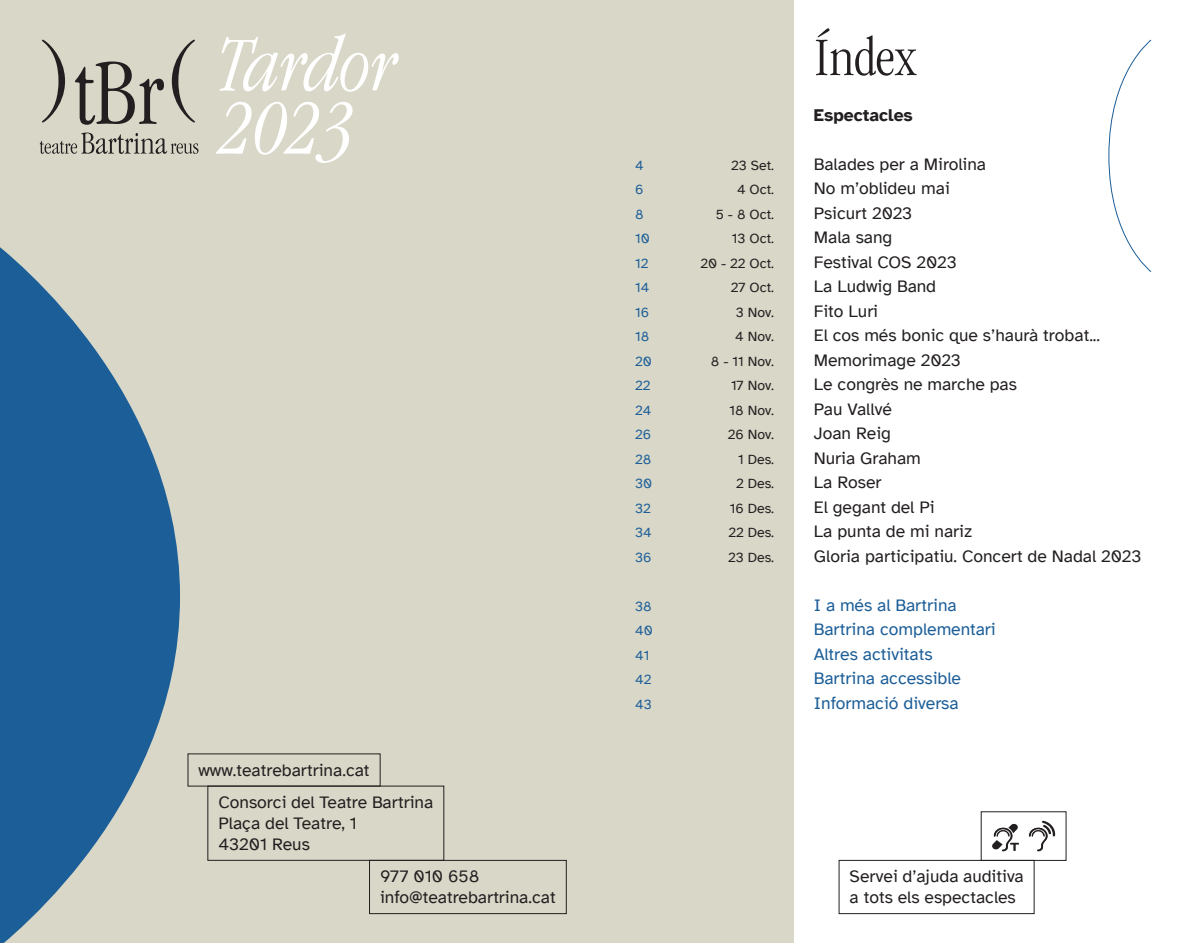
<style>
.page{position:relative;width:1191px;height:943px;background:#fff}
.page>*{position:absolute;margin:0;border:0;box-sizing:border-box;transform-origin:0 0}
.t1{font:italic 300 condensed 80.5px/63px "ITC Garamond Std";letter-spacing:-.025em;color:#fff}
.Títol{font:300 condensed 56px "ITC Garamond Std";color:#231f20}
.Índex{font:17.5px "Atkinson Hyperlegible";color:#231f20}
.Requadre{font:17.5px/21px "Atkinson Hyperlegible";color:#231f20}
.Índex-2{font:17.5px "Atkinson Hyperlegible";color:#1c5e98}
.Índex-3{font:700 17.5px "Atkinson Hyperlegible";color:#231f20}
.Índex-4{font:14px "Atkinson Hyperlegible";color:#231f20}
.Índex-5{font:14px "Atkinson Hyperlegible";color:#1c5e98}
</style>
<div class="page">
<div style="left:0;top:0;width:794px;height:943px;background:#d8d7c8"></div>
<svg style="left:1108px;top:39px;width:43px;height:233px"></svg>
<svg style="left:0;top:247px;width:180px;height:696px;fill:#1c5e98"></svg>
<svg style="left:40px;top:133px;width:158px;height:21px"></svg>
<svg style="left:42px;top:40px;width:23px;height:82px"></svg>
<svg style="left:75px;top:61px;width:89px;height:64px"></svg>
<svg style="left:172px;top:40px;width:23px;height:82px"></svg>
<div style="left:207px;top:785px;width:237px;height:75px;border:1px solid #231f20"></div>
<div style="left:369px;top:860px;width:198px;height:54px;border:1px solid #231f20"></div>
<div style="left:838px;top:860px;width:196px;height:54px;border:1px solid #231f20"></div>
<svg style="left:992px;top:823px;width:27px;height:28px"></svg>
<svg style="left:1028px;top:820px;width:27px;height:31px"></svg>
<p class="t1" style="left:218px;top:35px;width:182px">Tardor<br>2023</p>
<p class="Títol" style="left:814px;top:26px;width:104px">Índex</p>
<p class="Índex-3" style="left:814px;top:104px;width:101px">Espectacles</p>
<p class="Índex-5" style="left:635px;top:157px;width:10px">4</p>
<p class="Índex-4" style="left:731px;top:157px;width:44px">23 Set.</p>
<p class="Índex" style="left:814px;top:154px;width:174px">Balades per a Mirolina</p>
<p class="Índex-5" style="left:635px;top:182px;width:10px">6</p>
<p class="Índex-4" style="left:737px;top:182px;width:39px">4 Oct.</p>
<p class="Índex" style="left:814px;top:178px;width:138px">No m’oblideu mai</p>
<p class="Índex-5" style="left:635px;top:206px;width:10px">8</p>
<p class="Índex-4" style="left:716px;top:206px;width:60px">5 - 8 Oct.</p>
<p class="Índex" style="left:814px;top:203px;width:100px">Psicurt 2023</p>
<p class="Índex-5" style="left:635px;top:231px;width:16px">10</p>
<p class="Índex-4" style="left:732px;top:231px;width:44px">13 Oct.</p>
<p class="Índex" style="left:814px;top:227px;width:80px">Mala sang</p>
<p class="Índex-5" style="left:635px;top:255px;width:15px">12</p>
<p class="Índex-4" style="left:700px;top:255px;width:75px">20 - 22 Oct.</p>
<p class="Índex" style="left:814px;top:252px;width:144px">Festival COS 2023</p>
<p class="Índex-5" style="left:635px;top:280px;width:16px">14</p>
<p class="Índex-4" style="left:731px;top:280px;width:45px">27 Oct.</p>
<p class="Índex" style="left:814px;top:276px;width:124px">La Ludwig Band</p>
<p class="Índex-5" style="left:635px;top:304px;width:15px">16</p>
<p class="Índex-4" style="left:735px;top:304px;width:40px">3 Nov.</p>
<p class="Índex" style="left:814px;top:301px;width:66px">Fito Luri</p>
<p class="Índex-5" style="left:635px;top:329px;width:16px">18</p>
<p class="Índex-4" style="left:735px;top:329px;width:40px">4 Nov.</p>
<p class="Índex" style="left:814px;top:325px;width:288px">El cos més bonic que s’haurà trobat...</p>
<p class="Índex-5" style="left:635px;top:353px;width:18px">20</p>
<p class="Índex-4" style="left:711px;top:353px;width:65px">8 - 11 Nov.</p>
<p class="Índex" style="left:814px;top:350px;width:149px">Memorimage 2023</p>
<p class="Índex-5" style="left:635px;top:378px;width:17px">22</p>
<p class="Índex-4" style="left:731px;top:378px;width:45px">17 Nov.</p>
<p class="Índex" style="left:814px;top:374px;width:205px">Le congrès ne marche pas</p>
<p class="Índex-5" style="left:635px;top:402px;width:18px">24</p>
<p class="Índex-4" style="left:729px;top:402px;width:46px">18 Nov.</p>
<p class="Índex" style="left:814px;top:399px;width:80px">Pau Vallvé</p>
<p class="Índex-5" style="left:635px;top:427px;width:18px">26</p>
<p class="Índex-4" style="left:727px;top:427px;width:48px">26 Nov.</p>
<p class="Índex" style="left:814px;top:423px;width:79px">Joan Reig</p>
<p class="Índex-5" style="left:635px;top:451px;width:18px">28</p>
<p class="Índex-4" style="left:738px;top:451px;width:37px">1 Des.</p>
<p class="Índex" style="left:814px;top:448px;width:109px">Nuria Graham</p>
<p class="Índex-5" style="left:635px;top:476px;width:19px">30</p>
<p class="Índex-4" style="left:736px;top:476px;width:40px">2 Des.</p>
<p class="Índex" style="left:814px;top:472px;width:69px">La Roser</p>
<p class="Índex-5" style="left:635px;top:500px;width:17px">32</p>
<p class="Índex-4" style="left:730px;top:500px;width:46px">16 Des.</p>
<p class="Índex" style="left:814px;top:497px;width:122px">El gegant del Pi</p>
<p class="Índex-5" style="left:635px;top:525px;width:18px">34</p>
<p class="Índex-4" style="left:728px;top:525px;width:47px">22 Des.</p>
<p class="Índex" style="left:814px;top:521px;width:160px">La punta de mi nariz</p>
<p class="Índex-5" style="left:635px;top:549px;width:18px">36</p>
<p class="Índex-4" style="left:728px;top:549px;width:48px">23 Des.</p>
<p class="Índex" style="left:814px;top:546px;width:329px">Gloria participatiu. Concert de Nadal 2023</p>
<p class="Índex-5" style="left:635px;top:598px;width:18px">38</p>
<p class="Índex-2" style="left:814px;top:595px;width:144px">I a més al Bartrina</p>
<p class="Índex-5" style="left:635px;top:623px;width:19px">40</p>
<p class="Índex-2" style="left:814px;top:619px;width:183px">Bartrina complementari</p>
<p class="Índex-5" style="left:635px;top:647px;width:16px">41</p>
<p class="Índex-2" style="left:814px;top:644px;width:120px">Altres activitats</p>
<p class="Índex-5" style="left:635px;top:672px;width:18px">42</p>
<p class="Índex-2" style="left:814px;top:668px;width:149px">Bartrina accessible</p>
<p class="Índex-5" style="left:635px;top:696px;width:18px">43</p>
<p class="Índex-2" style="left:814px;top:693px;width:146px">Informació diversa</p>
<p class="Requadre" style="left:198px;top:759px;width:173px">www.teatrebartrina.cat</p>
<p class="Requadre" style="left:218px;top:791px;width:216px">Consorci del Teatre Bartrina<br>Plaça del Teatre, 1<br>43201 Reus</p>
<p class="Requadre" style="left:380px;top:866px;width:177px">977 010 658 info@teatrebartrina.cat</p>
<p class="Requadre" style="left:849px;top:866px;width:175px">Servei d’ajuda auditiva a tots els espectacles</p>
</div>
